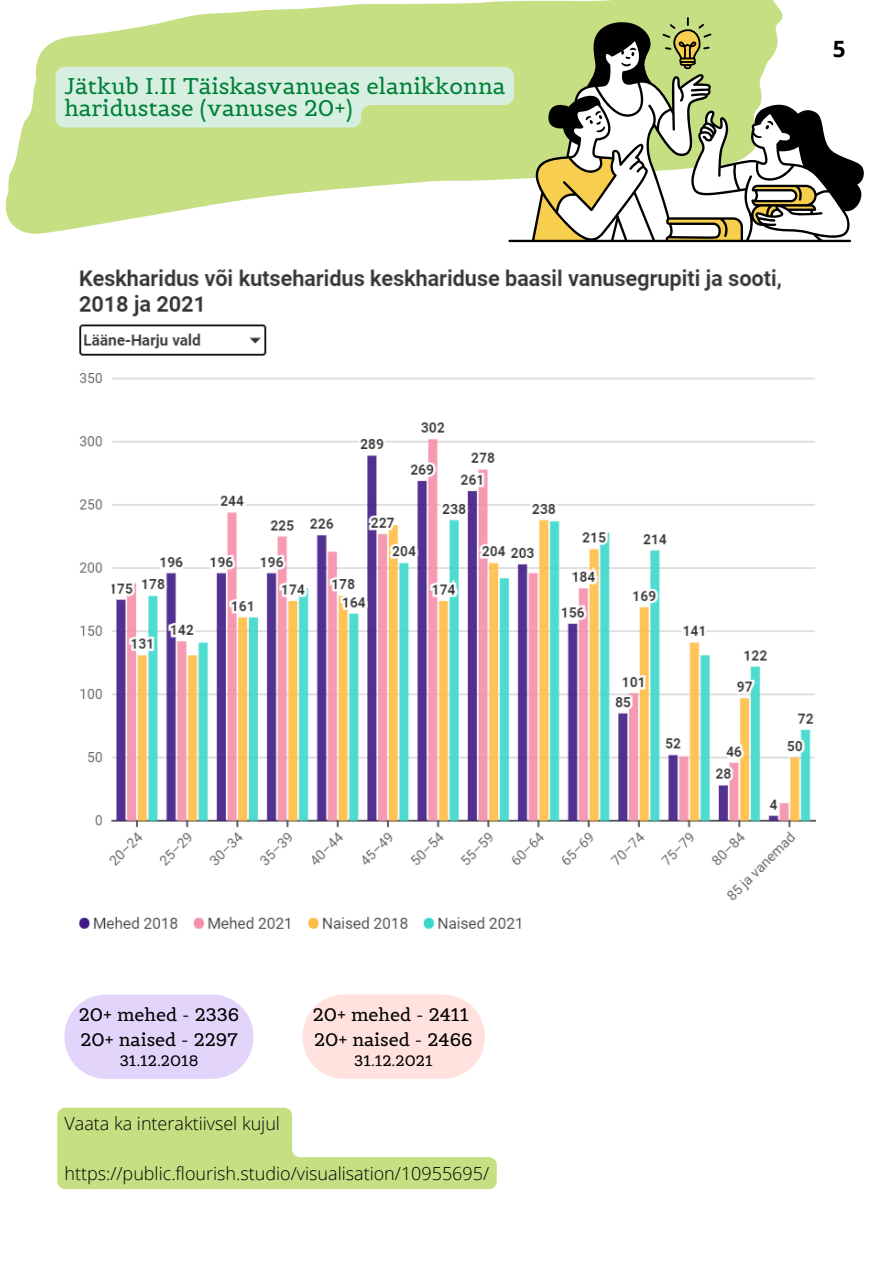
<style>
.page{position:relative;width:893px;height:1264px;background:#fff}
.page>*{position:absolute;margin:0;border:0;box-sizing:border-box;transform-origin:0 0}
.t1{font:22.5px/22.5px "Belgrano";color:#008037}
.t2{font:700 22.5px "Open Sans";color:#000}
.t3{font:300 18px "Open Sans";color:#000}
.t4{font:18px/24.8px "Belgrano";color:#000}
.t5{font:15px "Belgrano";color:#000}
</style>
<div class="page">
<svg style="left:5px;top:0;width:778px;height:234px;fill:#c5df82"></svg>
<svg style="left:55px;top:67px;width:453px;height:61px;background:#d4ecd4"></svg>
<svg style="left:508px;top:21px;width:356px;height:221px"></svg>
<svg style="left:585px;top:111px;width:20px;height:21px"></svg>
<svg style="left:765px;top:121px;width:8px;height:8px"></svg>
<svg style="left:621px;top:48px;width:15px;height:18px"></svg>
<svg style="left:662px;top:17px;width:49px;height:52px;background:#abb663"></svg>
<svg style="left:64px;top:994px;width:189px;height:84px;background:#e4d8fa"></svg>
<svg style="left:302px;top:994px;width:182px;height:84px;background:#ffe3e1"></svg>
<img style="left:79px;top:268px;width:737px;height:661px">
<svg style="left:57px;top:1107px;width:439px;height:82px"></svg>
<p class="t1" style="left:64px;top:75px;width:442px">Jätkub I.II Täiskasvanueas elanikkonna haridustase (vanuses 20+)</p>
<p class="t2" style="left:832px;top:33px;width:14px">5</p>
<p class="t4" style="left:79px;top:1002px;width:162px">20+ mehed - 2336<br>20+ naised - 2297</p>
<p class="t5" style="left:120px;top:1051px;width:80px">31.12.2018</p>
<p class="t4" style="left:313px;top:1002px;width:161px">20+ mehed - 2411<br>20+ naised - 2466</p>
<p class="t5" style="left:354px;top:1051px;width:80px">31.12.2021</p>
<p class="t3" style="left:64px;top:1111px;width:217px">Vaata ka interaktiivsel kujul</p>
<p class="t3" style="left:64px;top:1160px;width:426px">https://public.flourish.studio/visualisation/10955695/</p>
</div>
